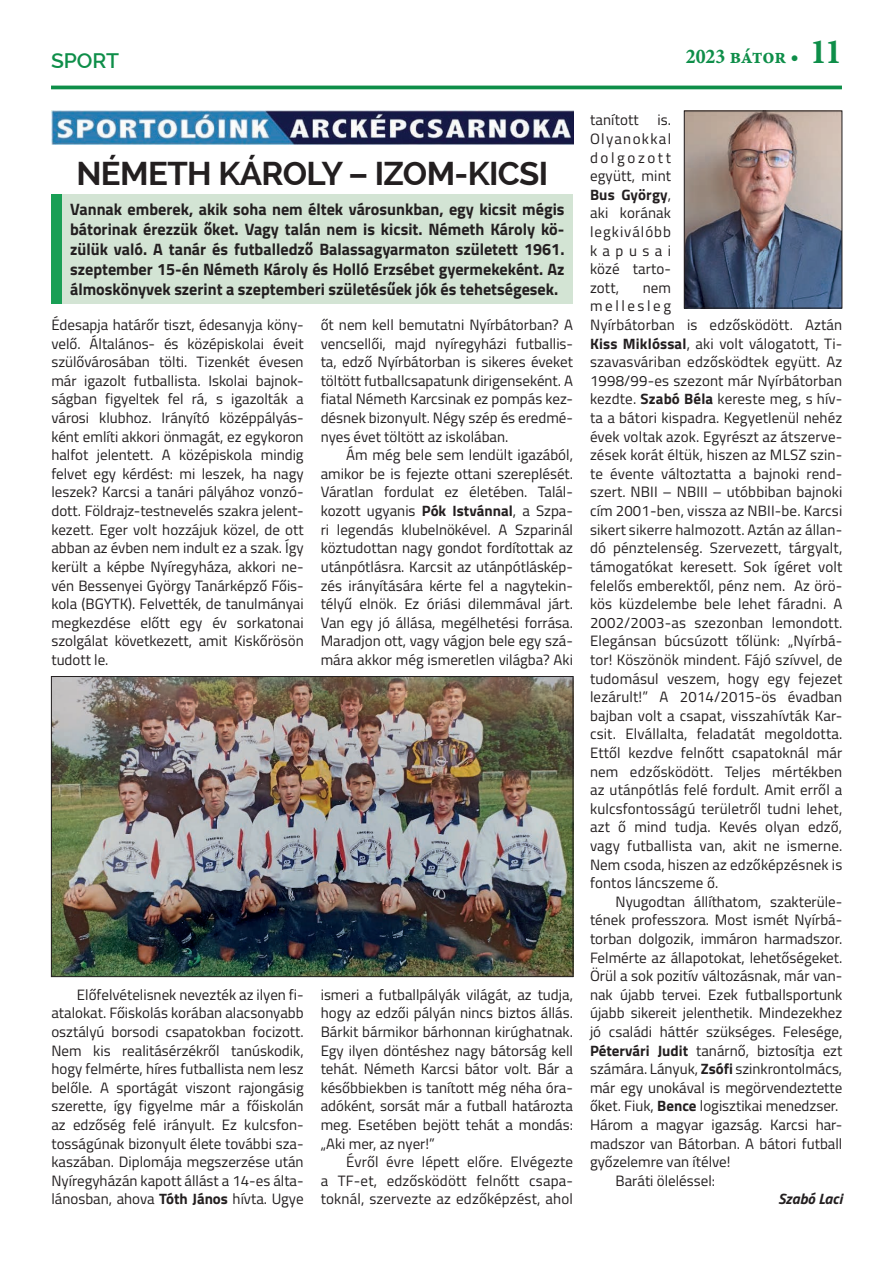
<style>
.page{position:relative;width:893px;height:1263px;background:#fff}
.page>*{position:absolute;margin:0;border:0;box-sizing:border-box;transform-origin:0 0}
.t1{font:700 33px "Raleway";letter-spacing:-.02em;color:#231f20}
.t2{font:21px "Minion Pro Bold Cn Capt";letter-spacing:-.005em;color:#0e8e49}
.t3{font:600 21px "Raleway";color:#0e8e49}
.t4{font:700 16.5px/19.8px "Titillium";color:#231f20;text-align:justify}
.t5{font:15px/18.6px "Titillium";letter-spacing:.005em;color:#231f20;text-align:justify}
.t6{font:italic 700 15px "Titillium";color:#231f20}
.s1{font-size:35.55px}
.s2{font-weight:700}
</style>
<div class="page">
<hr style="left:51px;top:86px;width:791px;height:3px;background:#0e8e49">
<img style="left:51px;top:111px;width:522px;height:33px">
<div style="left:51px;top:195px;width:522px;height:109px;background:#d3e4d4"></div>
<div style="left:51px;top:195px;width:11px;height:109px;background:#199f55"></div>
<img style="left:686px;top:113px;width:154px;height:193px">
<div style="left:684px;top:111px;width:158px;height:197px;border:1px solid #231f20"></div>
<img style="left:53px;top:678px;width:518px;height:297px">
<div style="left:51px;top:676px;width:522px;height:301px;border:1px solid #231f20"></div>
<h2 class="t3" style="left:51px;top:48px;width:70px">SPORT</h2>
<h2 class="t2" style="left:686px;top:42px;width:158px">2023 bátor • <span class="s1">11</span></h2>
<h1 class="t1" style="left:76px;top:155px;width:473px">NÉMETH KÁROLY – IZOM-KICSI</h1>
<p class="t4" style="left:70px;top:199px;width:496px">Vannak emberek, akik soha nem éltek városunkban, egy kicsit mégis bátorinak érezzük őket. Vagy talán nem is kicsit. Németh Károly kö&shy;zülük való. A tanár és futballedző Balassagyarmaton született 1961. szeptember 15-én Németh Károly és Holló Erzsébet gyermekeként. Az álmoskönyvek szerint a szeptemberi születésűek jók és tehetségesek.</p>
<p class="t5" style="left:51px;top:315px;width:254px">Édesapja határőr tiszt, édesanyja köny&shy;velő. Általános- és középiskolai éveit szülővárosában tölti. Tizenkét évesen már igazolt futballista. Iskolai bajnok&shy;ságban figyeltek fel rá, s igazolták a városi klubhoz. Irányító középpályás&shy;ként említi akkori önmagát, ez egykoron halfot jelentett. A középiskola mindig felvet egy kérdést: mi leszek, ha nagy leszek? Karcsi a tanári pályához vonzó&shy;dott. Földrajz-testnevelés szakra jelent&shy;kezett. Eger volt hozzájuk közel, de ott abban az évben nem indult ez a szak. Így került a képbe Nyíregyháza, akkori ne&shy;vén Bessenyei György Tanárképző Főis&shy;kola (BGYTK). Felvették, de tanulmányai megkezdése előtt egy év sorkatonai szolgálat következett, amit Kiskőrösön tudott le.</p>
<p class="t5" style="left:321px;top:315px;width:254px">őt nem kell bemutatni Nyírbátorban? A vencsellői, majd nyíregyházi futballis&shy;ta, edző Nyírbátorban is sikeres éveket töltött futballcsapatunk dirigenseként. A fiatal Németh Karcsinak ez pompás kez&shy;désnek bizonyult. Négy szép és eredmé&shy;nyes évet töltött az iskolában.</p>
<p class="t5" style="left:321px;top:445px;width:254px;text-indent:26px">Ám még bele sem lendült igazából, amikor be is fejezte ottani szereplését.<br>Váratlan fordulat ez életében. Talál&shy;kozott ugyanis <span class="s2">Pók Istvánnal</span>, a Szpa&shy;ri legendás klubelnökével. A Szparinál köztudottan nagy gondot fordítottak az utánpótlásra. Karcsit az utánpótláskép&shy;zés irányítására kérte fel a nagytekin&shy;télyű elnök. Ez óriási dilemmával járt.<br>Van egy jó állása, megélhetési forrása.<br>Maradjon ott, vagy vágjon bele egy szá&shy;mára akkor még ismeretlen világba? Aki</p>
<p class="t5" style="left:51px;top:984px;width:254px;text-indent:26px">Előfelvételisnek nevezték az ilyen fi&shy;atalokat. Főiskolás korában alacsonyabb osztályú borsodi csapatokban focizott.<br>Nem kis realitásérzékről tanúskodik, hogy felmérte, híres futballista nem lesz belőle. A sportágát viszont rajongásig szerette, így figyelme már a főiskolán az edzőség felé irányult. Ez kulcsfon&shy;tosságúnak bizonyult élete további sza&shy;kaszában. Diplomája megszerzése után Nyíregyházán kapott állást a 14-es álta&shy;lánosban, ahova <span class="s2">Tóth János</span> hívta. Ugye</p>
<p class="t5" style="left:321px;top:984px;width:254px">ismeri a futballpályák világát, az tudja, hogy az edzői pályán nincs biztos állás.<br>Bárkit bármikor bárhonnan kirúghatnak.<br>Egy ilyen döntéshez nagy bátorság kell tehát. Németh Karcsi bátor volt. Bár a későbbiekben is tanított még néha óra&shy;adóként, sorsát már a futball határozta meg. Esetében bejött tehát a mondás: „Aki mer, az nyer!”</p>
<p class="t5" style="left:321px;top:1152px;width:254px;text-indent:26px">Évről évre lépett előre. Elvégezte a TF-et, edzősködött felnőtt csapa&shy;toknál, szervezte az edzőképzést, ahol</p>
<p class="t5" style="left:590px;top:110px;width:83px">tanított is.<br>Olyanokkal dolgozott együtt, mint <span class="s2">Bus György</span>, aki korának legkiválóbb kapusai közé tarto&shy;zott,</p>
<p class="t5" style="left:590px;top:278px;width:254px;text-align:left;text-indent:53px">nem<br>mellesleg<br>Nyírbátorban is edzősködött. Aztán <span class="s2">Kiss Miklóssal</span>, aki volt válogatott, Ti&shy;szavasváriban edzősködtek együtt. Az 1998/99-es szezont már Nyírbátorban kezdte. <span class="s2">Szabó Béla</span> kereste meg, s hív&shy;ta a bátori kispadra. Kegyetlenül nehéz évek voltak azok. Egyrészt az átszerve&shy;zések korát éltük, hiszen az MLSZ szin&shy;te évente változtatta a bajnoki rend&shy;szert. NBII – NBIII – utóbbiban bajnoki cím 2001-ben, vissza az NBII-be. Karcsi sikert sikerre halmozott. Aztán az állan&shy;dó pénztelenség. Szervezett, tárgyalt, támogatókat keresett. Sok ígéret volt felelős emberektől, pénz nem. Az örö&shy;kös küzdelembe bele lehet fáradni. A 2002/2003-as szezonban lemondott.<br>Elegánsan búcsúzott tőlünk: „Nyírbá&shy;tor! Köszönök mindent. Fájó szívvel, de tudomásul veszem, hogy egy fejezet lezárult!” A 2014/2015-ös évadban bajban volt a csapat, visszahívták Kar&shy;csit. Elvállalta, feladatát megoldotta.<br>Ettől kezdve felnőtt csapatoknál már nem edzősködött. Teljes mértékben az utánpótlás felé fordult. Amit erről a kulcsfontosságú területről tudni lehet, azt ő mind tudja. Kevés olyan edző, vagy futballista van, akit ne ismerne.<br>Nem csoda, hiszen az edzőképzésnek is fontos láncszeme ő.</p>
<p class="t5" style="left:616px;top:891px;width:228px">Nyugodtan állíthatom, szakterüle-</p>
<p class="t5" style="left:590px;top:910px;width:254px">tének professzora. Most ismét Nyírbá-</p>
<p class="t5" style="left:590px;top:929px;width:254px">torban dolgozik, immáron harmadszor.</p>
<p class="t5" style="left:590px;top:947px;width:254px">Felmérte az állapotokat, lehetőségeket.</p>
<p class="t5" style="left:590px;top:966px;width:254px">Örül a sok pozitív változásnak, már van-</p>
<p class="t5" style="left:590px;top:984px;width:254px">nak újabb tervei. Ezek futballsportunk</p>
<p class="t5" style="left:590px;top:1003px;width:254px">újabb sikereit jelenthetik. Mindezekhez</p>
<p class="t5" style="left:590px;top:1022px;width:254px">jó családi háttér szükséges. Felesége,</p>
<p class="t5" style="left:590px;top:1040px;width:254px"><span class="s2">Pétervári Judit</span> tanárnő, biztosítja ezt</p>
<p class="t5" style="left:590px;top:1059px;width:254px">számára. Lányuk, <span class="s2">Zsófi</span> szinkrontolmács,</p>
<p class="t5" style="left:590px;top:1077px;width:254px">már egy unokával is megörvendeztette</p>
<p class="t5" style="left:590px;top:1096px;width:250px">őket. Fiuk, <span class="s2">Bence</span> logisztikai menedzser.</p>
<p class="t5" style="left:590px;top:1115px;width:254px">Három a magyar igazság. Karcsi har-</p>
<p class="t5" style="left:590px;top:1133px;width:254px">madszor van Bátorban. A bátori futball</p>
<p class="t5" style="left:590px;top:1152px;width:142px">győzelemre van ítélve!</p>
<p class="t5" style="left:616px;top:1170px;width:101px">Baráti öleléssel:</p>
<p class="t6" style="left:778px;top:1187px;width:66px">Szabó Laci</p>
</div>
